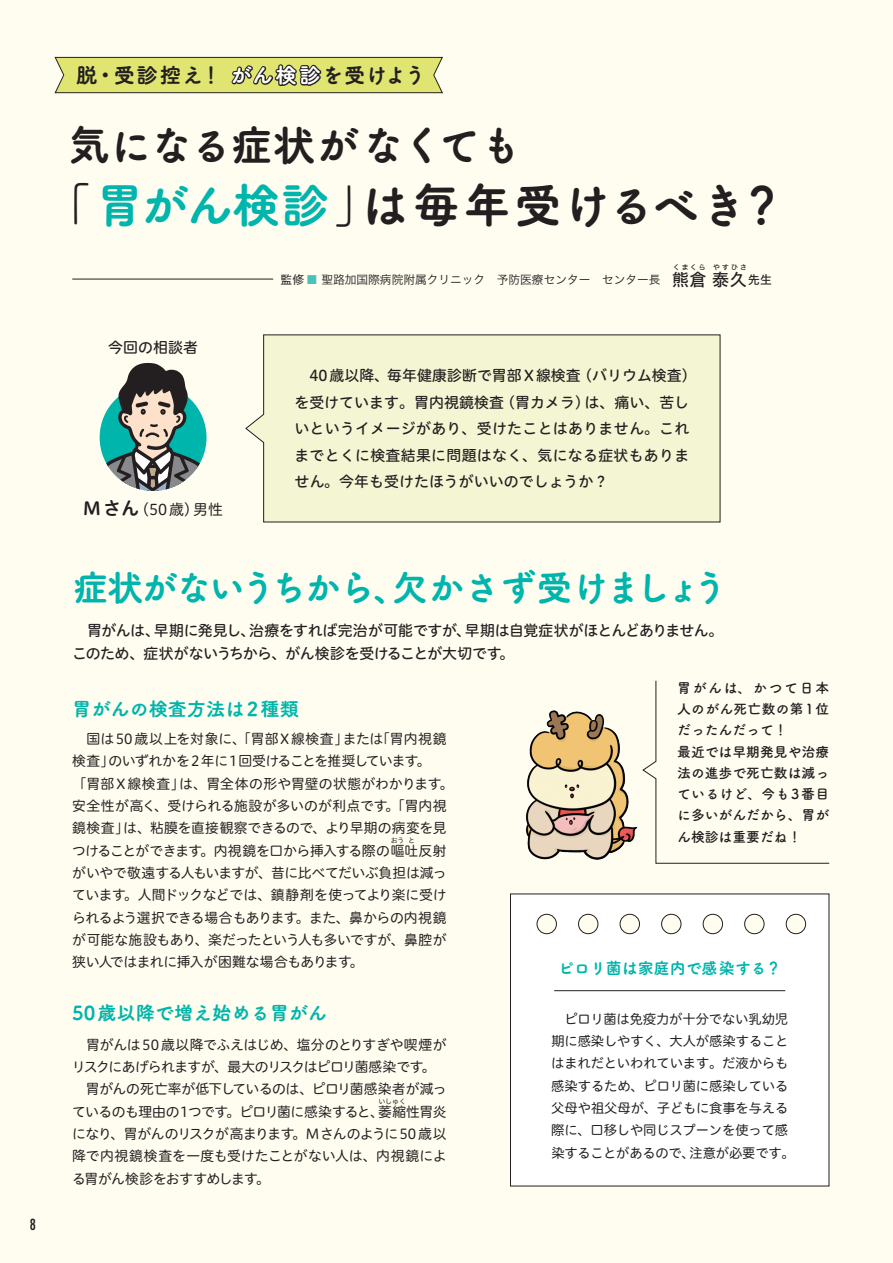
<style>
.page{position:relative;width:893px;height:1263px;background:#fffdf0}
.page>*{position:absolute;margin:0;border:0;box-sizing:border-box;transform-origin:0 0}
.t1{font:47.85px "Tsuku A Rd Gothic Std E";letter-spacing:.02em;color:#231f20}
.t2{font:42.45px "Tsuku A Rd Gothic Std E";letter-spacing:-.02em;color:#231f20}
.t3{font:36.15px "Tsuku A Rd Gothic Std E";letter-spacing:-.06em;color:#00b5ac}
.t4{font:21.3px "Tsuku A Rd Gothic Std E";letter-spacing:.045em;color:#231f20}
.t5{font:19.2px "Tsuku A Rd Gothic Std E";color:#00b5ac}
.t6{font:16.95px "Hira Kaku Pro N W5";color:#231f20}
.t7{font:15.9px "Tsuku A Rd Gothic Std E";color:#00b5ac}
.t8{font:14.85px/26.5px "Hiragino UD Sans R Std W5";letter-spacing:.005em;color:#231f20}
.t9{font:14.85px/23.4px "Hiragino UD Sans R Std W5";letter-spacing:-.025em;color:#231f20}
.t10{font:14.85px "Hiragino UD Sans R Std W4";color:#231f20}
.t11{font:condensed 14.85px "Futura Std";color:#231f20}
.t12{font:13.8px/22.4px "Hiragino UD Sans R Std W4";letter-spacing:-.02em;color:#231f20}
.t13{font:13.8px/21.3px "Tsuku A Rd Gothic Std B";color:#231f20}
.t14{font:13.35px/22.4px "Hiragino UD Sans R Std W4";letter-spacing:-.01em;color:#231f20}
.t15{font:11.7px "Hira Kaku Pro N W3";color:#231f20}
.t16{font:11.7px "Hira Kaku Pro N W5";color:#231f20}
.t17{font:7.5px "Hira Kaku Pro N W5";letter-spacing:.175em;color:#231f20}
.t18{font:6.9px "Hiragino UD Sans R Std W4";letter-spacing:.01em;color:#231f20}
.s1{font-family:"Tsuku A Rd Gothic Std B"}
.s2{color:#00b5ac}
.s3{font-family:"Hiragino UD Sans R Std W6";font-size:18px}
.s4{font-size:16.95px}
.s5{font-family:"Hira Kaku Pro N W4"}
.s6{font-family:"Koburina Go Std W3";color:#4ac1ba}
.s7{font-family:"Hira Kaku Pro N W5";font-size:16.95px}
</style>
<div class="page">
<img style="left:526px;top:710px;width:112px;height:150px">
<svg style="left:54px;top:57px;width:389px;height:37px;background:#d5da71"></svg>
<svg style="left:100px;top:362px;width:107px;height:129px"></svg>
<div style="left:245px;top:334px;width:476px;height:189px;background:#f4f6d3"></div>
<div style="left:510px;top:894px;width:319px;height:292px;background:#fff"></div>
<div style="left:537px;top:914px;width:19px;height:20px;background:#fffdf0;border-radius:50%"></div>
<div style="left:537px;top:914px;width:20px;height:20px;border:1px solid #231f20;border-radius:50%"></div>
<div style="left:620px;top:914px;width:19px;height:20px;background:#fffdf0;border-radius:50%"></div>
<div style="left:620px;top:914px;width:20px;height:20px;border:1px solid #231f20;border-radius:50%"></div>
<div style="left:662px;top:914px;width:19px;height:20px;background:#fffdf0;border-radius:50%"></div>
<div style="left:661px;top:914px;width:20px;height:20px;border:1px solid #231f20;border-radius:50%"></div>
<div style="left:703px;top:914px;width:19px;height:20px;background:#fffdf0;border-radius:50%"></div>
<div style="left:703px;top:914px;width:20px;height:20px;border:1px solid #231f20;border-radius:50%"></div>
<div style="left:745px;top:914px;width:19px;height:20px;background:#fffdf0;border-radius:50%"></div>
<div style="left:744px;top:914px;width:20px;height:20px;border:1px solid #231f20;border-radius:50%"></div>
<div style="left:786px;top:914px;width:20px;height:20px;background:#fffdf0;border-radius:50%"></div>
<div style="left:786px;top:914px;width:20px;height:20px;border:1px solid #231f20;border-radius:50%"></div>
<div style="left:578px;top:914px;width:20px;height:20px;background:#fffdf0;border-radius:50%"></div>
<div style="left:578px;top:914px;width:20px;height:20px;border:1px solid #231f20;border-radius:50%"></div>
<hr style="left:554px;top:990px;width:231px;height:1px;background:#231f20">
<hr style="left:72px;top:279px;width:201px;height:1px;background:#231f20">
<svg style="left:642px;top:680px;width:188px;height:184px"></svg>
<p class="t11" style="left:30px;top:1215px;width:8px">8</p>
<h3 class="t4" style="left:76px;top:58px;width:351px">脱・受診控え！ がん検診を受けよう</h3>
<h2 class="t2" style="left:67px;top:112px;width:456px">気になる症状がなくても</h2>
<h1 class="t1" style="left:43px;top:167px;width:744px"><span class="s1">「</span><span class="s2">胃がん検診</span><span class="s1">」</span>は毎年受けるべき？</h1>
<p class="t8" style="left:108px;top:333px;width:91px">今回の相談者</p>
<p class="t10" style="left:83px;top:498px;width:141px"><span class="s3">Mさん</span>（50歳）男性</p>
<p class="t17" style="left:673px;top:260px;width:34px">くまくら</p>
<p class="t6" style="left:689px;top:264px;width:41px">倉泰</p>
<p class="t17" style="left:713px;top:260px;width:36px">やすひさ</p>
<p class="t16" style="left:730px;top:269px;width:44px"><span class="s4">久</span>先生</p>
<p class="t15" style="left:281px;top:269px;width:410px"><span class="s5">監修</span> <span class="s6">■</span> 聖路加国際病院附属クリニック　予防医療センター　センター長　<span class="s7">熊</span></p>
<p class="t8" style="left:294px;top:361px;width:404px">　40歳以降、毎年健康診断で胃部X線検査（バリウム検査）を受けています。胃内視鏡検査（胃カメラ）は、痛い、苦しいというイメージがあり、受けたことはありません。これまでとくに検査結果に問題はなく、気になる症状もありません。今年も受けたほうがいいのでしょうか？</p>
<h3 class="t3" style="left:73px;top:559px;width:656px">症状がないうちから、欠かさず受けましょう</h3>
<p class="t9" style="left:72px;top:618px;width:653px">　胃がんは、早期に発見し、治療をすれば完治が可能ですが、早期は自覚症状がほとんどありません。このため、症状がないうちから、がん検診を受けることが大切です。</p>
<h3 class="t5" style="left:72px;top:694px;width:228px">胃がんの検査方法は2種類</h3>
<p class="t12" style="left:72px;top:727px;width:383px">　国は50 歳以上を対象に、「胃部Ｘ線検査」または「胃内視鏡検査」のいずれかを2年に1回受けることを推奨しています。<br>「胃部X 線検査」は、胃全体の形や胃壁の状態がわかります。安全性が高く、受けられる施設が多いのが利点です。「胃内視鏡検査」は、粘膜を直接観察できるので、より早期の病変を見つけることができます。内視鏡を口から挿入する際の嘔吐反射</p>
<p class="t13" style="left:677px;top:676px;width:154px">胃がんは、かつて日本人のがん死亡数の第1位だったんだって！<br>最近では早期発見や治療法の進歩で死亡数は減っているけど、今も3番目に多いがんだから、胃がん検診は重要だね！</p>
<p class="t18" style="left:391px;top:835px;width:15px">おう</p>
<p class="t18" style="left:408px;top:835px;width:8px">と</p>
<p class="t12" style="left:72px;top:861px;width:376px;text-align:justify">がいやで敬遠する人もいますが、昔に比べてだいぶ負担は減っています。人間ドックなどでは、鎮静剤を使ってより楽に受けられるよう選択できる場合もあります。また、鼻からの内視鏡が可能な施設もあり、楽だったという人も多いですが、鼻腔が狭い人ではまれに挿入が困難な場合もあります。</p>
<h3 class="t5" style="left:72px;top:998px;width:256px">50歳以降で増え始める胃がん</h3>
<p class="t12" style="left:72px;top:1033px;width:376px">　胃がんは50 歳以降でふえはじめ、塩分のとりすぎや喫煙がリスクにあげられますが、最大のリスクはピロリ菌感染です。　胃がんの死亡率が低下しているのは、ピロリ菌感染者が減っているのも理由の１つです。ピロリ菌に感染すると、萎縮性胃炎</p>
<p class="t7" style="left:558px;top:955px;width:225px">ピロリ菌は家庭内で感染する？</p>
<p class="t14" style="left:551px;top:1007px;width:245px">　ピロリ菌は免疫力が十分でない乳幼児期に感染しやすく、大人が感染することはまれだといわれています。だ液からも感染するため、ピロリ菌に感染している父母や祖父母が、子どもに食事を与える際に、口移しや同じスプーンを使って感染することがあるので、注意が必要です。</p>
<p class="t18" style="left:378px;top:1096px;width:29px">いしゅく</p>
<p class="t12" style="left:72px;top:1122px;width:376px;text-align:justify">になり、胃がんのリスクが高まります。Mさんのように50 歳以降で内視鏡検査を一度も受けたことがない人は、内視鏡による胃がん検診をおすすめします。</p>
</div>
